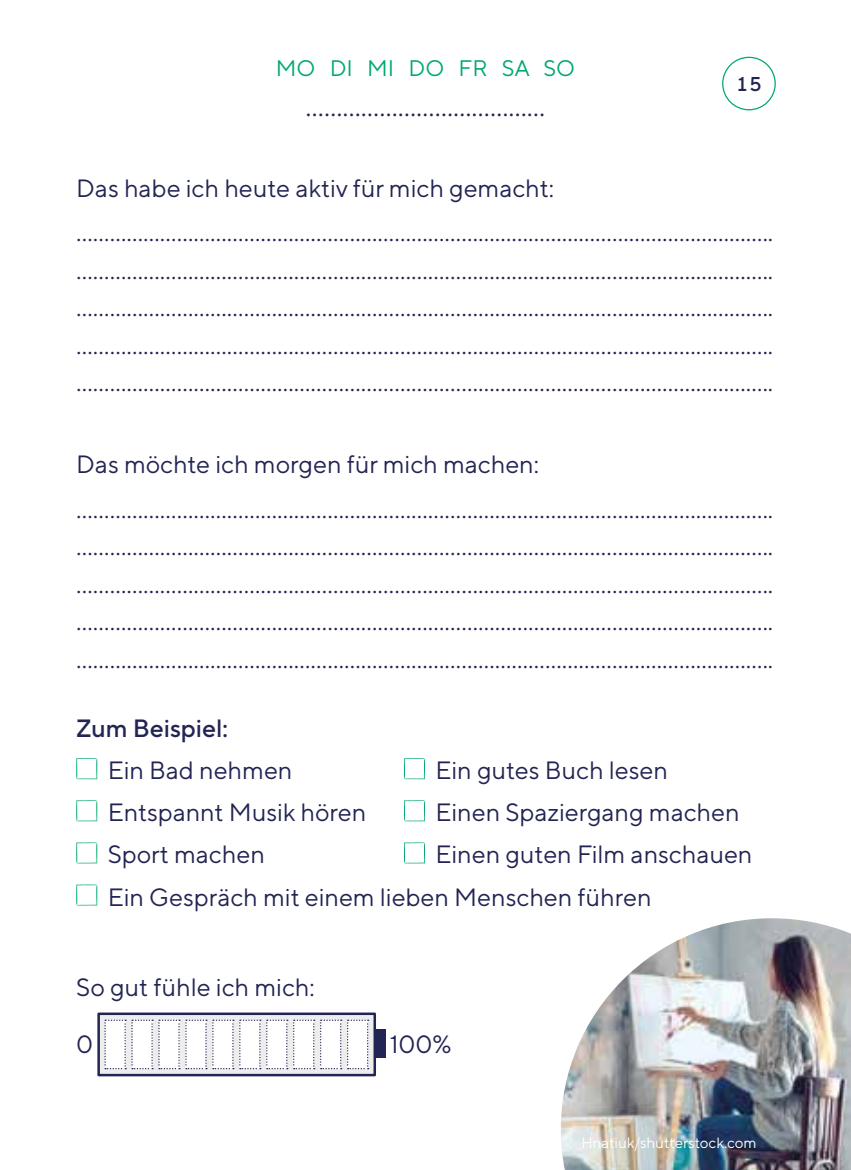
<style>
.page{position:relative;width:851px;height:1170px;background:#fff}
.page>*{position:absolute;margin:0;border:0;box-sizing:border-box;transform-origin:0 0}
.t1{font:27.5px "TT Norms Pro";color:#222453}
.t2{font:25px/37.5px "TT Norms Pro";color:#222453}
.t3{font:500 25px "TT Norms Pro";color:#222453}
.t4{font:22.5px "TT Norms Pro";color:#00a870}
.t5{font:500 20px "TT Norms Pro";color:#222453}
.t6{font:15px "TT Norms Pro";color:#fff}
</style>
<div class="page">
<div style="left:722px;top:57px;width:53px;height:53px;border:1px solid #00a870;border-radius:50%"></div>
<div style="left:97px;top:1012px;width:279px;height:64px;background:#ededed;border:2px solid #222453"></div>
<svg style="left:104px;top:1019px;width:237px;height:50px"></svg>
<svg style="left:347px;top:1019px;width:21px;height:50px"></svg>
<div style="left:376px;top:1029px;width:9px;height:28px;background:#222453"></div>
<svg style="left:76px;top:758px;width:21px;height:21px"></svg>
<svg style="left:404px;top:758px;width:21px;height:21px"></svg>
<svg style="left:76px;top:800px;width:21px;height:21px"></svg>
<svg style="left:404px;top:800px;width:21px;height:21px"></svg>
<svg style="left:76px;top:842px;width:21px;height:21px"></svg>
<svg style="left:404px;top:842px;width:21px;height:21px"></svg>
<svg style="left:76px;top:884px;width:21px;height:21px"></svg>
<img style="left:561px;top:918px;width:289px;height:251px">
<p class="t4" style="left:276px;top:54px;width:301px">MO DI MI DO FR SA SO</p>
<p class="t1" style="left:305px;top:89px;width:241px">.......................................</p>
<p class="t5" style="left:736px;top:71px;width:27px">15</p>
<p class="t2" style="left:76px;top:165px;width:698px;line-height:44.5px">Das habe ich heute aktiv für mich gemacht: .............................................................................................................................</p>
<p class="t2" style="left:76px;top:250px;width:698px;text-align:justify">............................................................................................................................. ............................................................................................................................. ............................................................................................................................. .............................................................................................................................</p>
<p class="t2" style="left:76px;top:441px;width:698px;line-height:44.5px">Das möchte ich morgen für mich machen: .............................................................................................................................</p>
<p class="t2" style="left:76px;top:527px;width:698px;text-align:justify">............................................................................................................................. ............................................................................................................................. ............................................................................................................................. .............................................................................................................................</p>
<p class="t3" style="left:76px;top:712px;width:153px">Zum Beispiel:</p>
<p class="t2" style="left:108px;top:750px;width:186px">Ein Bad nehmen</p>
<p class="t2" style="left:435px;top:750px;width:234px">Ein gutes Buch lesen</p>
<p class="t2" style="left:108px;top:792px;width:260px">Entspannt Musik hören</p>
<p class="t2" style="left:435px;top:792px;width:305px">Einen Spaziergang machen</p>
<p class="t2" style="left:108px;top:835px;width:158px">Sport machen</p>
<p class="t2" style="left:108px;top:832px;width:646px;line-height:42px;text-indent:328px">Einen guten Film anschauen<br>Ein Gespräch mit einem lieben Menschen führen</p>
<p class="t2" style="left:76px;top:967px;width:240px">So gut fühle ich mich:</p>
<p class="t2" style="left:76px;top:1024px;width:18px">0</p>
<p class="t2" style="left:389px;top:1024px;width:63px">100%</p>
<p class="t6" style="left:581px;top:1132px;width:176px">Hnatiuk/shutterstock.com</p>
</div>
